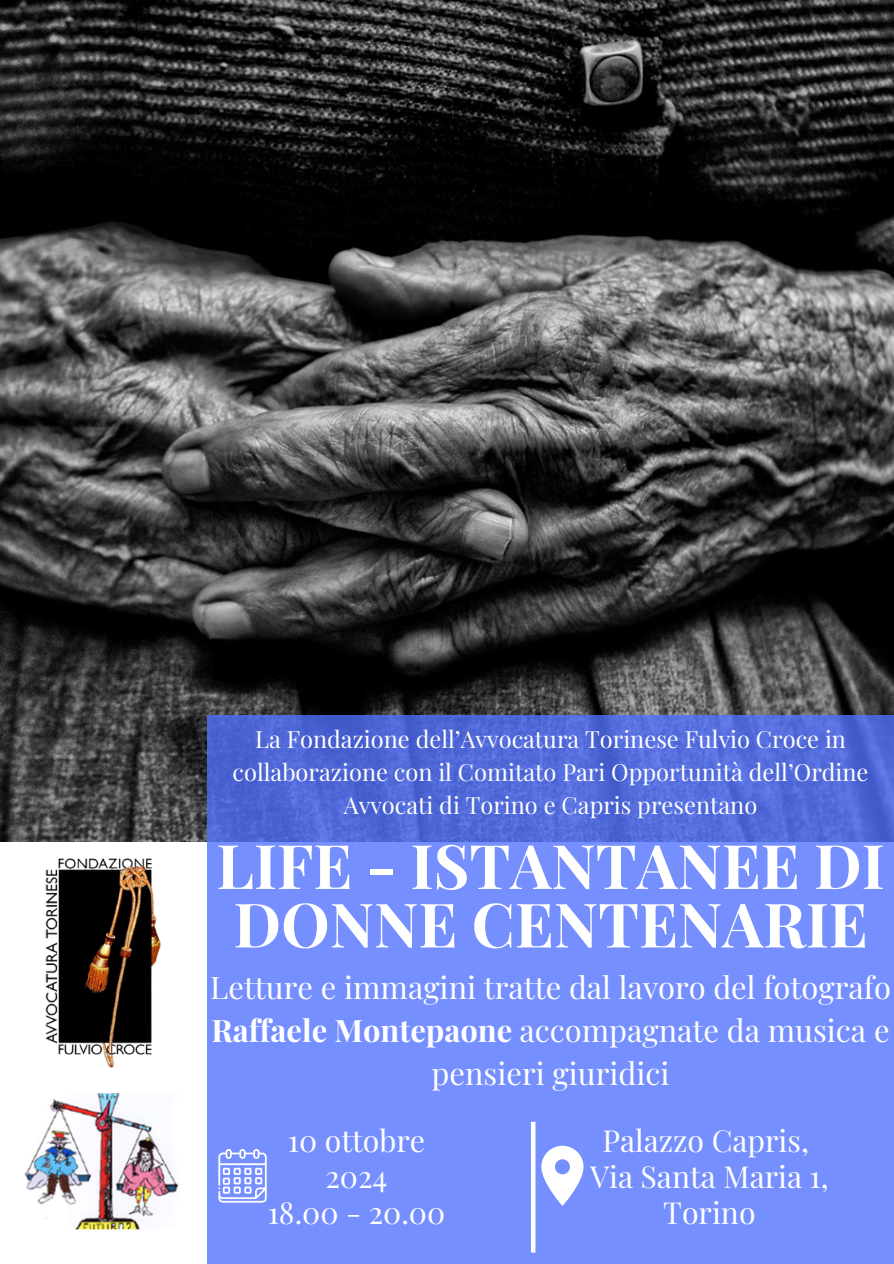
<style>
.page{position:relative;width:894px;height:1264px;background:#fff}
.page>*{position:absolute;margin:0;border:0;box-sizing:border-box;transform-origin:0 0}
.t1{font:700 61.35px/58.5px "Playfair Display";color:#fff}
.t2{font:30.9px/42.8px "Playfair Display";color:#fff;text-align:center}
.t3{font:30.3px/36px "Playfair Display";color:#fff;text-align:center}
.t4{font:23.55px/32.7px "Playfair Display";color:#fff;text-align:center}
.s1{font-weight:700}
</style>
<div class="page">
<img style="left:0;top:0;width:893px;height:842px">
<svg style="left:207px;top:715px;width:686px;height:548px;fill:#768fff"></svg>
<hr style="left:531px;top:1121px;width:4px;height:131px;background:#fff">
<img style="left:24px;top:1093px;width:155px;height:137px">
<img style="left:45px;top:858px;width:116px;height:210px">
<svg style="left:218px;top:1148px;width:48px;height:54px"></svg>
<svg style="left:541px;top:1145px;width:42px;height:60px"></svg>
<h1 class="t4" style="left:232px;top:722px;width:637px">La Fondazione dell’Avvocatura Torinese Fulvio Croce in collaborazione con il Comitato Pari Opportunità dell’Ordine<br>Avvocati di Torino e Capris presentano</h1>
<h2 class="t1" style="left:216px;top:834px;width:669px">LIFE - ISTANTANEE DI<br>DONNE CENTENARIE</h2>
<p class="t2" style="left:210px;top:964px;width:682px">Letture e immagini tratte dal lavoro del fotografo<br><span class="s1">Raffaele Montepaone</span> accompagnate da musica e pensieri giuridici</p>
<h2 class="t3" style="left:590px;top:1121px;width:240px">Palazzo Capris,<br>Via Santa Maria 1,<br>Torino</h2>
<h2 class="t3" style="left:268px;top:1121px;width:179px">10 ottobre<br>2024<br>18.00 - 20.00</h2>
</div>
